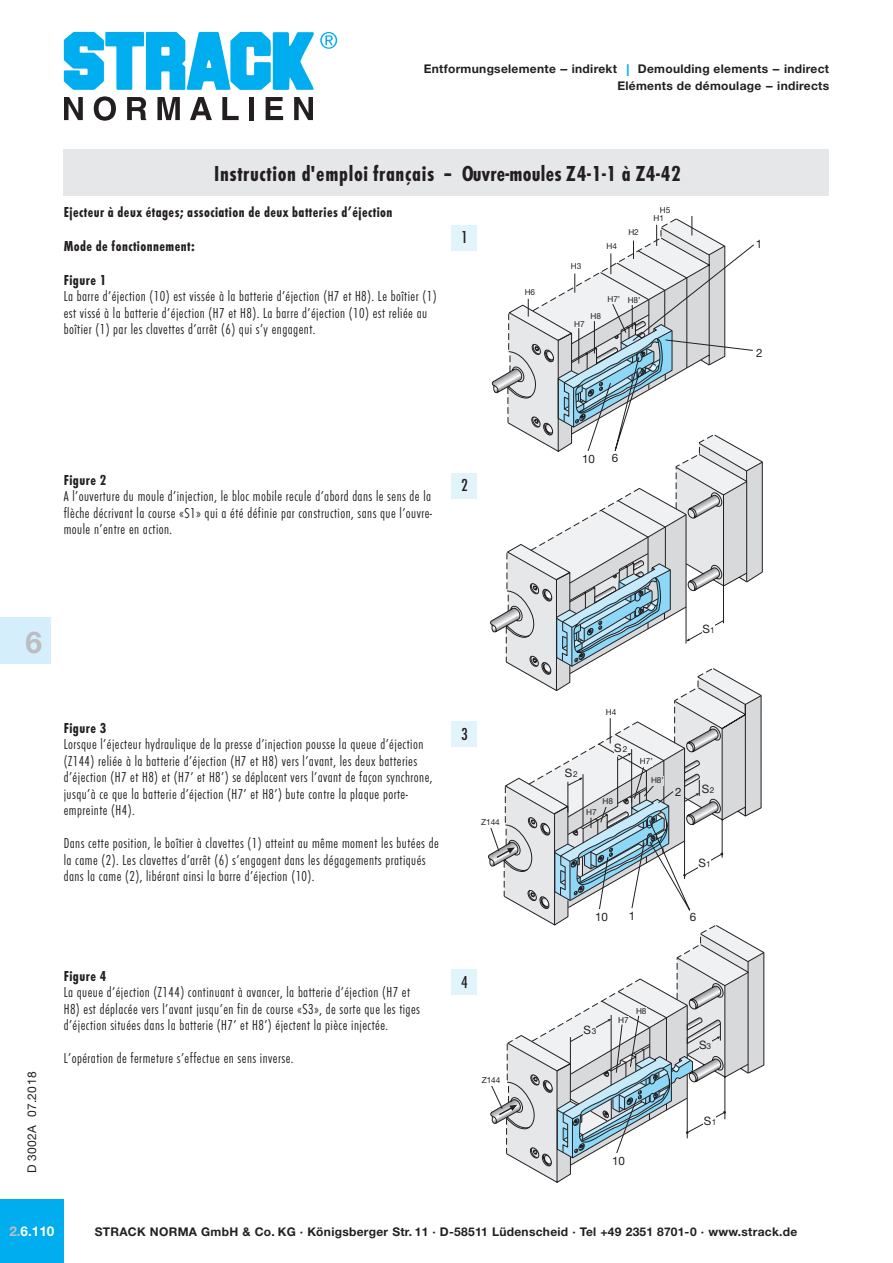
<style>
.page{position:relative;width:893px;height:1263px;background:#fff}
.page>*{position:absolute;margin:0;border:0;box-sizing:border-box;transform-origin:0 0}
.t1{font:700 30px "Helvetica Neue LT Std";color:#bcbdc0}
.t2{font:22.5px "Futura T Bol Con";letter-spacing:.03em;color:#231f20}
.t3{font:18px "Futura T Med Con";color:#231f20}
.áTabFu__10_12_FutLig{font:15px/16.5px "Futura T Lig Con";letter-spacing:.03em;color:#231f20}
.ZwischenŸberschrift{font:15px "Futura T Bol Con";letter-spacing:.03em;color:#231f20}
.t4{font:700 13.5px "Helvetica Neue LT Std";color:#fff}
.t5{font:700 12px/16.5px "Helvetica Neue LT Std";letter-spacing:.025em;color:#231f20;text-align:right}
.t6{font:12px "Helvetica Neue LT Std";letter-spacing:.03em;color:#231f20}
.t7{font:11.55px "Helvetica Neue LT Std";color:#231f20}
.t8{font:8.25px "Helvetica Neue LT Std";letter-spacing:-.01em;color:#231f20}
.s1{font-weight:400;font-size:16.5px;color:#00aeef}
.s2{font-size:8.25px}
.s3{color:#bcbdc0}
</style>
<div class="page">
<svg style="left:64px;top:97px;width:19px;height:23px"></svg>
<svg style="left:94px;top:96px;width:22px;height:25px"></svg>
<svg style="left:127px;top:97px;width:19px;height:23px"></svg>
<svg style="left:157px;top:97px;width:23px;height:23px"></svg>
<svg style="left:190px;top:97px;width:22px;height:23px"></svg>
<svg style="left:222px;top:97px;width:17px;height:23px"></svg>
<div style="left:249px;top:97px;width:5px;height:23px;background:#231f20"></div>
<svg style="left:266px;top:97px;width:17px;height:23px"></svg>
<svg style="left:294px;top:97px;width:19px;height:23px"></svg>
<svg style="left:64px;top:32px;width:273px;height:58px"></svg>
<div style="left:0;top:617px;width:51px;height:46px;background:#d4effb"></div>
<div style="left:0;top:1199px;width:64px;height:64px;background:#00aeef"></div>
<div style="left:64px;top:149px;width:765px;height:47px;background:#e6e7e9"></div>
<div style="left:451px;top:225px;width:25px;height:26px;background:#e1f4fc"></div>
<div style="left:451px;top:473px;width:25px;height:26px;background:#e1f4fc"></div>
<div style="left:451px;top:721px;width:25px;height:26px;background:#e1f4fc"></div>
<div style="left:451px;top:969px;width:25px;height:26px;background:#e1f4fc"></div>
<svg style="left:488px;top:216px;width:276px;height:967px"></svg>
<p class="t5" style="left:424px;top:61px;width:407px">Entformungselemente -- indirekt <span class="s1">I</span> Demoulding elements -- indirect<br>Eléments de démoulage -- indirects</p>
<p class="t2" style="left:214px;top:160px;width:468px">Instruction d'emploi français -- Ouvre-moules Z4-1-1 à Z4-42</p>
<p class="ZwischenŸberschrift" style="left:64px;top:204px;width:330px">Ejecteur à deux étages; association de deux batteries d’éjection</p>
<p class="ZwischenŸberschrift" style="left:64px;top:237px;width:133px">Mode de fonctionnement:</p>
<p class="ZwischenŸberschrift" style="left:64px;top:271px;width:44px">Figure 1</p>
<p class="áTabFu__10_12_FutLig" style="left:64px;top:288px;width:374px">La barre d’éjection (10) est vissée à la batterie d’éjection (H7 et H8). Le boîtier (1) est vissé à la batterie d’éjection (H7 et H8). La barre d’éjection (10) est reliée au boîtier (1) par les clavettes d’arrêt (6) qui s’y engagent.</p>
<p class="t8" style="left:660px;top:205px;width:12px">H5</p>
<p class="t8" style="left:654px;top:213px;width:12px">H1</p>
<p class="t8" style="left:628px;top:227px;width:12px">H2</p>
<p class="t3" style="left:461px;top:228px;width:8px">1</p>
<p class="t8" style="left:606px;top:241px;width:12px">H4</p>
<p class="t8" style="left:571px;top:261px;width:12px">H3</p>
<p class="t8" style="left:525px;top:287px;width:12px">H6</p>
<p class="t8" style="left:608px;top:295px;width:34px">H7’ H8’</p>
<p class="t8" style="left:590px;top:311px;width:12px">H8</p>
<p class="t8" style="left:574px;top:319px;width:12px">H7</p>
<p class="ZwischenŸberschrift" style="left:64px;top:471px;width:44px">Figure 2</p>
<p class="áTabFu__10_12_FutLig" style="left:64px;top:488px;width:370px;text-align:justify">A l’ouverture du moule d’injection, le bloc mobile recule d’abord dans le sens de la flèche décrivant la course «S1» qui a été définie par construction, sans que l’ouvre&shy;moule n’entre en action.</p>
<p class="t3" style="left:461px;top:476px;width:8px">2</p>
<h1 class="t1" style="left:26px;top:623px;width:18px">6</h1>
<p class="ZwischenŸberschrift" style="left:64px;top:719px;width:44px">Figure 3</p>
<p class="áTabFu__10_12_FutLig" style="left:64px;top:736px;width:370px">Lorsque l’éjecteur hydraulique de la presse d’injection pousse la queue d’éjection (Z144) reliée à la batterie d’éjection (H7 et H8) vers l’avant, les deux batteries d’éjection (H7 et H8) et (H7’ et H8’) se déplacent vers l’avant de façon synchrone, jusqu’à ce que la batterie d’éjection (H7’ et H8’) bute contre la plaque porte&shy;empreinte (H4).</p>
<p class="áTabFu__10_12_FutLig" style="left:64px;top:835px;width:377px">Dans cette position, le boîtier à clavettes (1) atteint au même moment les butées de la came (2). Les clavettes d’arrêt (6) s’engagent dans les dégagements pratiqués dans la came (2), libérant ainsi la barre d’éjection (10).</p>
<p class="t3" style="left:461px;top:724px;width:8px">3</p>
<p class="t8" style="left:481px;top:817px;width:20px">Z144</p>
<p class="t6" style="left:25px;top:1173px;width:103px;rotate:-90deg">D 3002A 07.2018</p>
<p class="ZwischenŸberschrift" style="left:64px;top:967px;width:44px">Figure 4</p>
<p class="áTabFu__10_12_FutLig" style="left:64px;top:984px;width:358px">La queue d’éjection (Z144) continuant à avancer, la batterie d’éjection (H7 et<br>H8) est déplacée vers l’avant jusqu’en fin de course «S3», de sorte que les tiges d’éjection situées dans la batterie (H7’ et H8’) éjectent la pièce injectée.</p>
<p class="áTabFu__10_12_FutLig" style="left:64px;top:1050px;width:231px">L’opération de fermeture s’effectue en sens inverse.</p>
<p class="t3" style="left:461px;top:972px;width:8px">4</p>
<p class="t8" style="left:482px;top:1075px;width:20px">Z144</p>
<p class="t7" style="left:582px;top:452px;width:14px">10</p>
<p class="t7" style="left:612px;top:451px;width:8px">6</p>
<p class="t7" style="left:702px;top:622px;width:14px">S<span class="s2">1</span></p>
<p class="t8" style="left:606px;top:707px;width:12px">H4</p>
<p class="t7" style="left:565px;top:766px;width:15px">S<span class="s2">2</span></p>
<p class="t7" style="left:614px;top:741px;width:15px">S<span class="s2">2</span></p>
<p class="t8" style="left:602px;top:796px;width:12px">H8</p>
<p class="t8" style="left:586px;top:807px;width:12px">H7</p>
<p class="t8" style="left:640px;top:756px;width:14px">H7’</p>
<p class="t8" style="left:651px;top:775px;width:14px">H8’</p>
<p class="t7" style="left:675px;top:784px;width:8px">2</p>
<p class="t7" style="left:702px;top:782px;width:14px">S<span class="s2">2</span></p>
<p class="t7" style="left:699px;top:856px;width:14px">S<span class="s2">1</span></p>
<p class="t7" style="left:595px;top:909px;width:14px">10</p>
<p class="t7" style="left:629px;top:909px;width:8px">1</p>
<p class="t7" style="left:690px;top:910px;width:8px">6</p>
<p class="t7" style="left:583px;top:1023px;width:15px">S<span class="s2">3</span></p>
<p class="t8" style="left:618px;top:1015px;width:12px">H7</p>
<p class="t8" style="left:636px;top:1006px;width:12px">H8</p>
<p class="t7" style="left:612px;top:1154px;width:14px">10</p>
<p class="t7" style="left:699px;top:1038px;width:14px">S<span class="s2">3</span></p>
<p class="t7" style="left:704px;top:1114px;width:14px">S<span class="s2">1</span></p>
<p class="t7" style="left:756px;top:237px;width:8px">1</p>
<p class="t7" style="left:756px;top:346px;width:8px">2</p>
<p class="t4" style="left:9px;top:1222px;width:47px"><span class="s3">2.</span>6.110</p>
<p class="t5" style="left:95px;top:1223px;width:704px">STRACK NORMA GmbH &amp; Co. KG · Königsberger Str. 11 · D-58511 Lüdenscheid · Tel +49 2351 8701-0 · www.strack.de</p>
</div>
